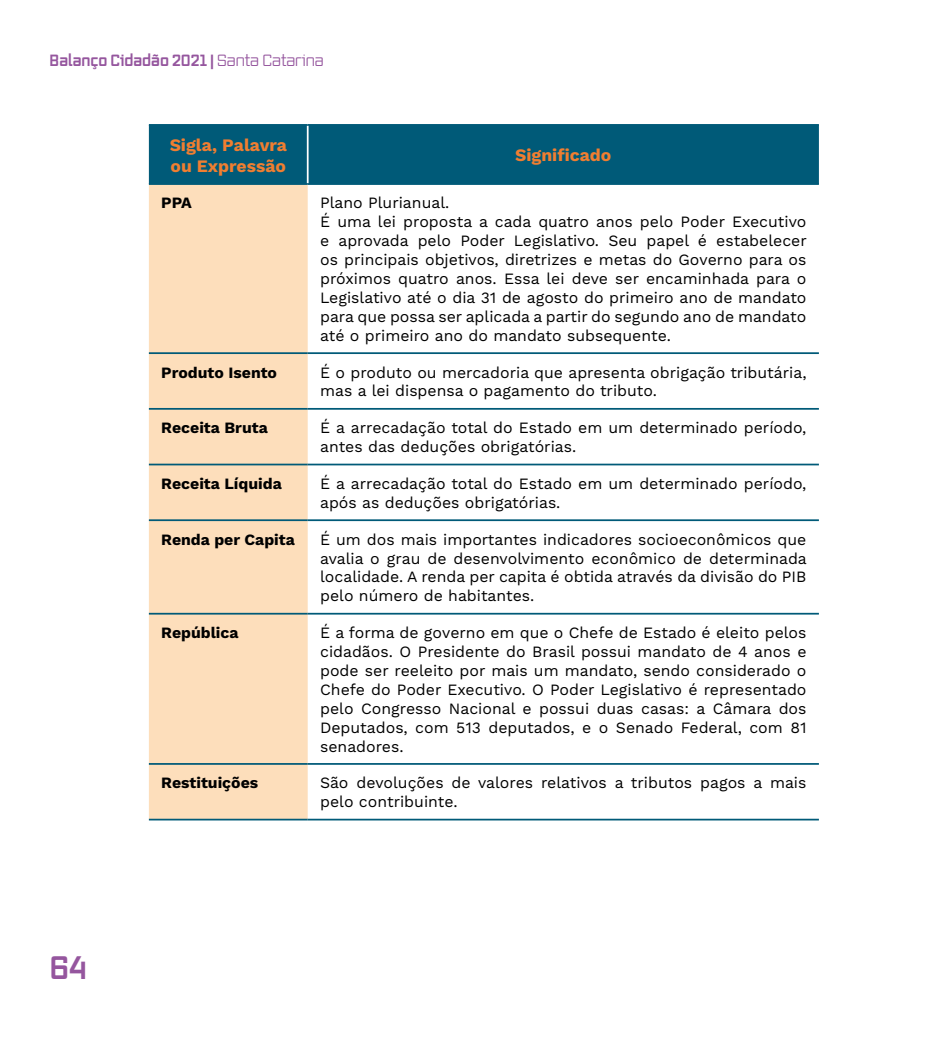
<style>
.page{position:relative;width:943px;height:1042px;background:#fff}
.page>*{position:absolute;margin:0;border:0;box-sizing:border-box;transform-origin:0 0}
.t1{font:700 31.5px "Vox";color:#95569e}
.t2{font:700 17.5px/21px "Work Sans";color:#f07e31}
.t3{font:15.75px/18.9px "Work Sans";color:#000}
.t4{font:700 15.75px "Work Sans";color:#000}
.t5{font:700 15.75px "Vox";color:#95569e}
.s1{font-weight:400}
</style>
<div class="page">
<div style="left:149px;top:126px;width:670px;height:57px;background:#005a78"></div>
<div style="left:149px;top:185px;width:159px;height:634px;background:#fddebb"></div>
<hr style="left:149px;top:352px;width:159px;height:2px;background:#005a78">
<hr style="left:308px;top:352px;width:511px;height:2px;background:#005a78">
<hr style="left:149px;top:408px;width:159px;height:2px;background:#005a78">
<hr style="left:308px;top:408px;width:511px;height:2px;background:#005a78">
<hr style="left:149px;top:464px;width:159px;height:1px;background:#005a78">
<hr style="left:308px;top:464px;width:511px;height:1px;background:#005a78">
<hr style="left:149px;top:519px;width:159px;height:2px;background:#005a78">
<hr style="left:308px;top:519px;width:511px;height:2px;background:#005a78">
<hr style="left:149px;top:613px;width:159px;height:1px;background:#005a78">
<hr style="left:308px;top:613px;width:511px;height:1px;background:#005a78">
<hr style="left:149px;top:124px;width:159px;height:2px;background:#005a78">
<hr style="left:308px;top:124px;width:511px;height:2px;background:#005a78">
<hr style="left:149px;top:183px;width:159px;height:2px;background:#005a78">
<hr style="left:308px;top:183px;width:511px;height:2px;background:#005a78">
<hr style="left:149px;top:763px;width:159px;height:2px;background:#005a78">
<hr style="left:308px;top:763px;width:511px;height:2px;background:#005a78">
<hr style="left:149px;top:819px;width:159px;height:1px;background:#005a78">
<hr style="left:308px;top:819px;width:511px;height:1px;background:#005a78">
<hr style="left:307px;top:126px;width:1px;height:57px;background:#fff">
<p class="t5" style="left:50px;top:50px;width:276px">Balanço Cidadão 2021 | <span class="s1">Santa Catarina</span></p>
<h1 class="t1" style="left:50px;top:946px;width:39px">64</h1>
<p class="t2" style="left:170px;top:135px;width:119px">Sigla, Palavra ou Expressão</p>
<p class="t2" style="left:515px;top:146px;width:98px">Significado</p>
<p class="t4" style="left:161px;top:194px;width:32px">PPA</p>
<p class="t3" style="left:320px;top:194px;width:488px">Plano Plurianual.<br>É uma lei proposta a cada quatro anos pelo Poder Executivo e aprovada pelo Poder Legislativo. Seu papel é estabelecer os principais objetivos, diretrizes e metas do Governo para os próximos quatro anos. Essa lei deve ser encaminhada para o Legislativo até o dia 31 de agosto do primeiro ano de mandato para que possa ser aplicada a partir do segundo ano de mandato até o primeiro ano do mandato subsequente.</p>
<p class="t4" style="left:161px;top:363px;width:117px">Produto Isento</p>
<p class="t3" style="left:320px;top:363px;width:488px">É o produto ou mercadoria que apresenta obrigação tributária, mas a lei dispensa o pagamento do tributo.</p>
<p class="t4" style="left:161px;top:419px;width:108px">Receita Bruta</p>
<p class="t3" style="left:320px;top:419px;width:488px">É a arrecadação total do Estado em um determinado período, antes das deduções obrigatórias.</p>
<p class="t4" style="left:161px;top:474px;width:122px">Receita Líquida</p>
<p class="t3" style="left:320px;top:475px;width:488px">É a arrecadação total do Estado em um determinado período, após as deduções obrigatórias.</p>
<p class="t4" style="left:161px;top:530px;width:135px">Renda per Capita</p>
<p class="t3" style="left:320px;top:530px;width:488px;text-align:justify">É um dos mais importantes indicadores socioeconômicos que avalia o grau de desenvolvimento econômico de determinada localidade. A renda per capita é obtida através da divisão do PIB pelo número de habitantes.</p>
<p class="t4" style="left:161px;top:623px;width:79px">República</p>
<p class="t3" style="left:320px;top:624px;width:488px;text-align:justify">É a forma de governo em que o Chefe de Estado é eleito pelos cidadãos. O Presidente do Brasil possui mandato de 4 anos e pode ser reeleito por mais um mandato, sendo considerado o Chefe do Poder Executivo. O Poder Legislativo é representado pelo Congresso Nacional e possui duas casas: a Câmara dos Deputados, com 513 deputados, e o Senado Federal, com 81 senadores.</p>
<p class="t4" style="left:161px;top:774px;width:98px">Restituições</p>
<p class="t3" style="left:320px;top:774px;width:488px">São devoluções de valores relativos a tributos pagos a mais pelo contribuinte.</p>
</div>
